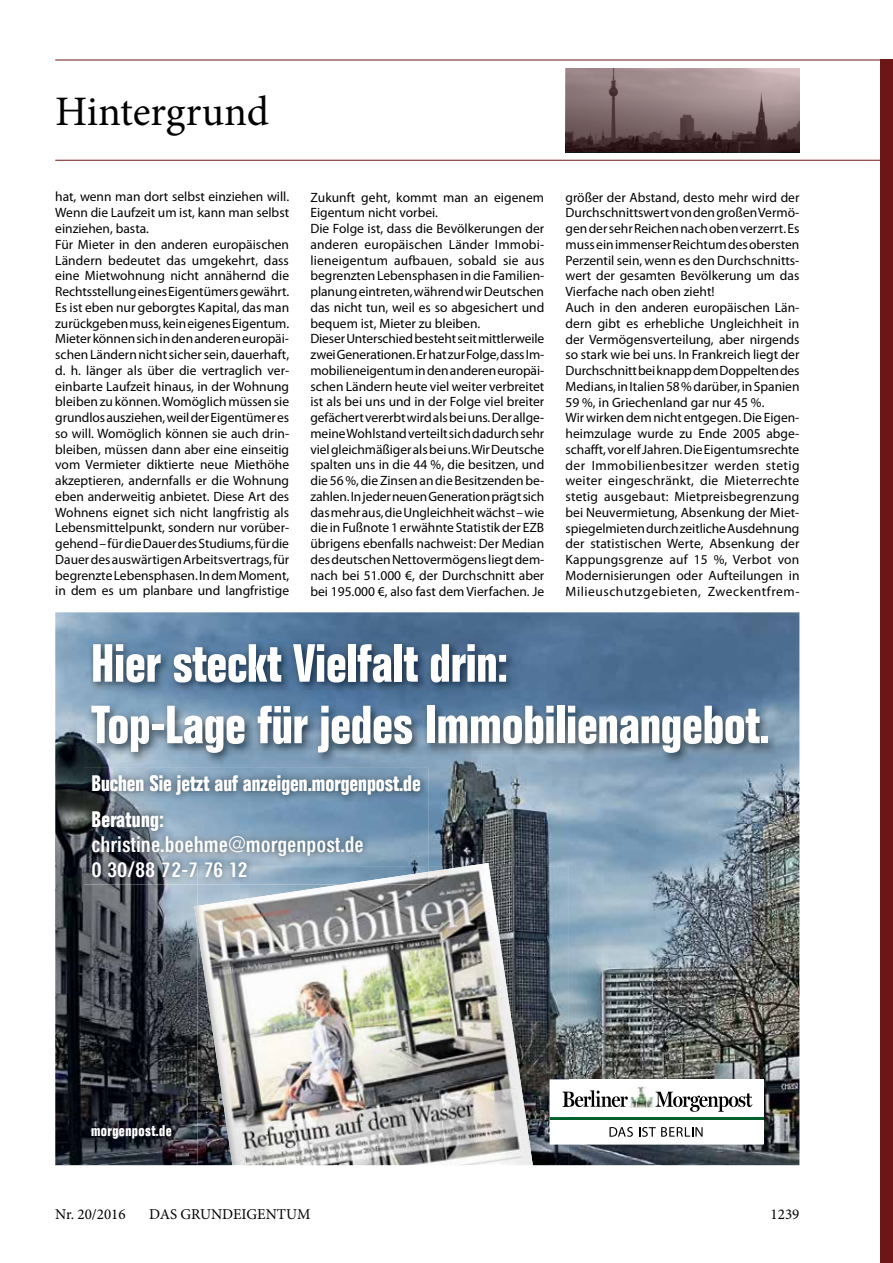
<style>
.page{position:relative;width:893px;height:1263px;background:#fff}
.page>*{position:absolute;margin:0;border:0;box-sizing:border-box;transform-origin:0 0}
.t1{font:51px/61.5px "Folio SB Bol Con";color:#fff}
.t2{font:42px "Minion Pro";color:#000}
.t3{font:21.3px/35.4px "Folio SB Bol Con";color:#fff}
.t4{font:21.3px/25px "Folio SB Med Con";color:#fff}
.t5{font:15px "Minion Pro";color:#000}
.t6{font:14.85px "Folio SB Bol Con";letter-spacing:.03em;color:#fff}
.t7{font:13.5px/15.8px "Myriad Pro";color:#000}
</style>
<div class="page">
<hr style="left:55px;top:160px;width:838px;height:1px;background:#6e1517">
<div style="left:880px;top:60px;width:13px;height:1203px;background:#6e1517"></div>
<hr style="left:55px;top:60px;width:838px;height:1px;background:#6e1517">
<svg style="left:566px;top:68px;width:233px;height:84px;background:#816c6e"></svg>
<img style="left:55px;top:612px;width:744px;height:553px">
<img style="left:86px;top:639px;width:693px;height:125px">
<svg style="left:569px;top:1079px;width:195px;height:65px"></svg>
<hr style="left:550px;top:1117px;width:214px;height:3px;background:#00602e">
<img style="left:533px;top:866px;width:36px;height:208px">
<img style="left:533px;top:1074px;width:36px;height:91px">
<img style="left:550px;top:1079px;width:19px;height:65px">
<img style="left:562px;top:1092px;width:7px;height:15px">
<img style="left:550px;top:1117px;width:19px;height:3px">
<img style="left:194px;top:863px;width:339px;height:302px">
<img style="left:84px;top:768px;width:344px;height:116px">
<img style="left:197px;top:866px;width:231px;height:18px">
<img style="left:342px;top:872px;width:86px;height:12px">
<h2 class="t2" style="left:55px;top:83px;width:215px">Hintergrund</h2>
<p class="t7" style="left:55px;top:189px;width:236px">hat, wenn man dort selbst einziehen will.<br>Wenn die Laufzeit um ist, kann man selbst einziehen, basta.<br>Für Mieter in den anderen europäischen Ländern bedeutet das umgekehrt, dass eine Mietwohnung nicht annähernd die Rechtsstellung eines Eigentümers gewährt.<br>Es ist eben nur geborgtes Kapital, das man zurückgeben muss, kein eigenes Eigentum.<br>Mieter können sich in den anderen europäi&shy;schen Ländern nicht sicher sein, dauerhaft, d. h. länger als über die vertraglich ver&shy;einbarte Laufzeit hinaus, in der Wohnung bleiben zu können. Womöglich müssen sie grundlos ausziehen, weil der Eigentümer es so will. Womöglich können sie auch drin&shy;bleiben, müssen dann aber eine einseitig vom Vermieter diktierte neue Miethöhe akzeptieren, andernfalls er die Wohnung eben anderweitig anbietet. Diese Art des Wohnens eignet sich nicht langfristig als Lebensmittelpunkt, sondern nur vorüber&shy;gehend – für die Dauer des Studiums, für die Dauer des auswärtigen Arbeitsvertrags, für begrenzte Lebensphasen. In dem Moment, in dem es um planbare und langfristige</p>
<p class="t7" style="left:310px;top:189px;width:236px">Zukunft geht, kommt man an eigenem Eigentum nicht vorbei.<br>Die Folge ist, dass die Bevölkerungen der anderen europäischen Länder Immobi&shy;lieneigentum aufbauen, sobald sie aus begrenzten Lebensphasen in die Familien&shy;planung eintreten, während wir Deutschen das nicht tun, weil es so abgesichert und bequem ist, Mieter zu bleiben.<br>Dieser Unterschied besteht seit mittlerweile zwei Generationen. Er hat zur Folge, dass Im&shy;mobilieneigentum in den anderen europäi&shy;schen Ländern heute viel weiter verbreitet ist als bei uns und in der Folge viel breiter gefächert vererbt wird als bei uns. Der allge&shy;meine Wohlstand verteilt sich dadurch sehr viel gleichmäßiger als bei uns. Wir Deutsche spalten uns in die 44 %, die besitzen, und die 56 %, die Zinsen an die Besitzenden be&shy;zahlen. In jeder neuen Generation prägt sich das mehr aus, die Ungleichheit wächst – wie die in Fußnote 1 erwähnte Statistik der EZB übrigens ebenfalls nachweist: Der Median des deutschen Nettovermögens liegt dem&shy;nach bei 51.000 €, der Durchschnitt aber bei 195.000 €, also fast dem Vierfachen. Je</p>
<p class="t7" style="left:566px;top:189px;width:235px">größer der Abstand, desto mehr wird der Durchschnittswert von den großen Vermö&shy;gen der sehr Reichen nach oben verzerrt. Es muss ein immenser Reichtum des obersten Perzentil sein, wenn es den Durchschnitts&shy;wert der gesamten Bevölkerung um das Vierfache nach oben zieht!<br>Auch in den anderen europäischen Län&shy;dern gibt es erhebliche Ungleichheit in der Vermögensverteilung, aber nirgends so stark wie bei uns. In Frankreich liegt der Durchschnitt bei knapp dem Doppelten des Medians, in Italien 58 % darüber, in Spanien 59 %, in Griechenland gar nur 45 %.<br>Wir wirken dem nicht entgegen. Die Eigen&shy;heimzulage wurde zu Ende 2005 abge&shy;schafft, vor elf Jahren. Die Eigentumsrechte der Immobilienbesitzer werden stetig weiter eingeschränkt, die Mieterrechte stetig ausgebaut: Mietpreisbegrenzung bei Neuvermietung, Absenkung der Miet&shy;spiegelmieten durch zeitliche Ausdehnung der statistischen Werte, Absenkung der Kappungsgrenze auf 15 %, Verbot von Modernisierungen oder Aufteilungen in Milieuschutzgebieten, Zweckentfrem-</p>
<h1 class="t1" style="left:91px;top:633px;width:680px">Hier steckt Vielfalt drin:<br>Top-Lage für jedes Immobilienangebot.</h1>
<h3 class="t3" style="left:91px;top:766px;width:331px">Buchen Sie jetzt auf anzeigen.morgenpost.de<br>Beratung:</h3>
<h3 class="t4" style="left:91px;top:832px;width:274px">christine.boehme@morgenpost.de<br>0 30/88 72-7 76 12</h3>
<p class="t6" style="left:91px;top:1122px;width:82px">morgenpost.de</p>
<p class="t5" style="left:55px;top:1204px;width:72px">Nr. 20/2016</p>
<p class="t5" style="left:149px;top:1204px;width:163px">DAS GRUNDEIGENTUM</p>
<p class="t5" style="left:771px;top:1204px;width:30px">1239</p>
</div>
